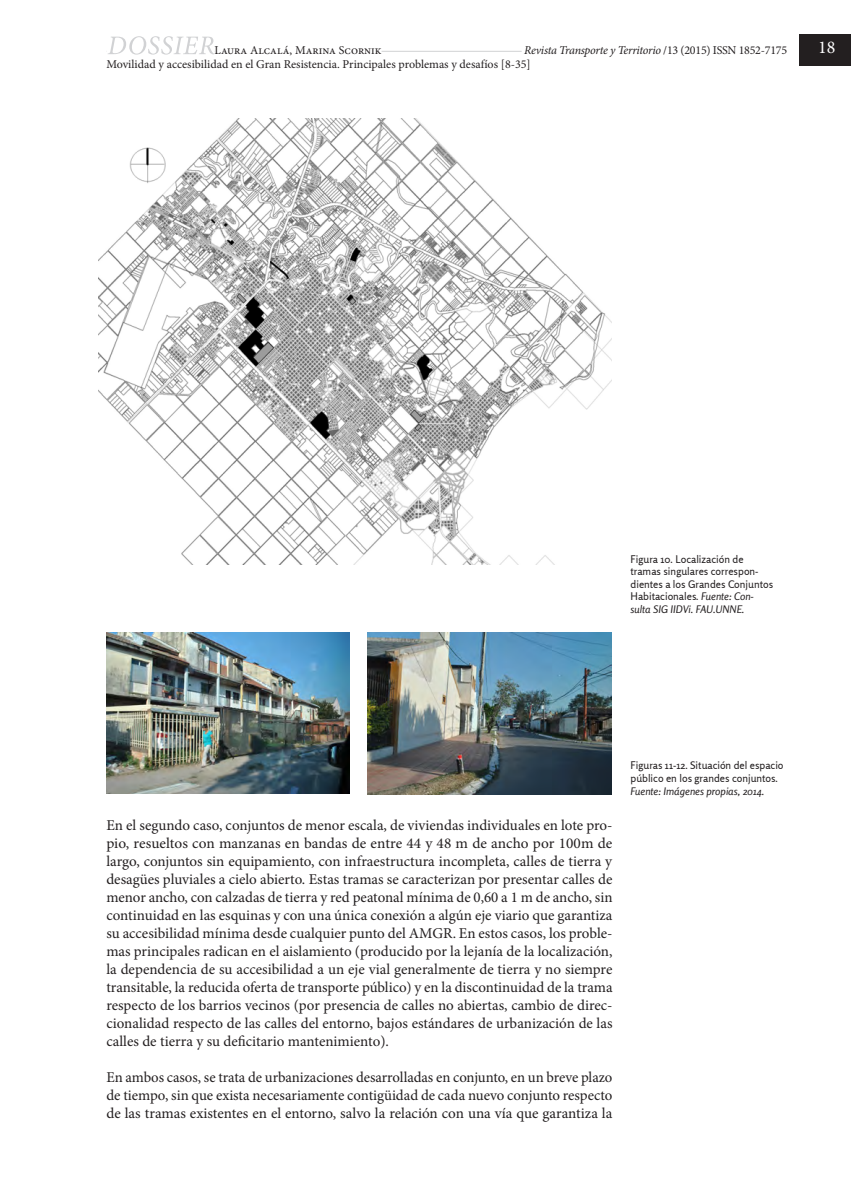
<style>
.page{position:relative;width:851px;height:1191px;background:#fff}
.page>*{position:absolute;margin:0;border:0;box-sizing:border-box;transform-origin:0 0}
.t1{font:18px "Minion Pro";color:#fff}
.Art____Texto_princip{font:15px/18px "Minion Pro";color:#231f20;text-align:justify}
.t2{font:12px "Minion Pro";color:#231f20}
.t3{font:italic 12px "Minion Pro";letter-spacing:-.025em;color:#231f20}
.Nota_al_pie_o_Img{font:10.5px/12.6px "Rosario";color:#231f20}
.s1{font-style:normal}
.s2{font-style:italic}
</style>
<div class="page">
<hr style="left:106px;top:51px;width:546px;height:1px;background:#d1d2d4">
<div style="left:521px;top:43px;width:266px;height:15px;background:#fff"></div>
<div style="left:106px;top:48px;width:108px;height:7px;background:#fff"></div>
<svg style="left:108px;top:36px;width:106px;height:19px"></svg>
<div style="left:799px;top:35px;width:51px;height:31px;background:#231f20"></div>
<div style="left:214px;top:43px;width:167px;height:15px;background:#fff"></div>
<img style="left:99px;top:119px;width:512px;height:445px">
<img style="left:106px;top:632px;width:243px;height:161px">
<img style="left:367px;top:632px;width:244px;height:162px">
<p class="t2" style="left:214px;top:42px;width:169px">Laura Alcalá, Marina Scornik</p>
<p class="t3" style="left:524px;top:41px;width:264px">Revista Transporte y Territorio <span class="s1">/13 (2015) ISSN 1852-7175</span></p>
<p class="t1" style="left:818px;top:36px;width:19px">18</p>
<p class="t2" style="left:106px;top:56px;width:426px">Movilidad y accesibilidad en el Gran Resistencia. Principales problemas y desafíos [8-35]</p>
<p class="Nota_al_pie_o_Img" style="left:630px;top:552px;width:144px">Figura 10. Localización de tramas singulares correspon&shy;dientes a los Grandes Conjuntos<br>Habitacionales. <span class="s2">Fuente: Con&shy;sulta SIG IIDVi. FAU.UNNE.</span></p>
<p class="Art____Texto_princip" style="left:106px;top:816px;width:507px">En el segundo caso, conjuntos de menor escala, de viviendas individuales en lote pro&shy;pio, resueltos con manzanas en bandas de entre 44 y 48 m de ancho por 100m de largo, conjuntos sin equipamiento, con infraestructura incompleta, calles de tierra y desagües pluviales a cielo abierto. Estas tramas se caracterizan por presentar calles de menor ancho, con calzadas de tierra y red peatonal mínima de 0,60 a 1 m de ancho, sin continuidad en las esquinas y con una única conexión a algún eje viario que garantiza su accesibilidad mínima desde cualquier punto del AMGR. En estos casos, los proble&shy;mas principales radican en el aislamiento (producido por la lejanía de la localización, la dependencia de su accesibilidad a un eje vial generalmente de tierra y no siempre transitable, la reducida oferta de transporte público) y en la discontinuidad de la trama respecto de los barrios vecinos (por presencia de calles no abiertas, cambio de direc&shy;cionalidad respecto de las calles del entorno, bajos estándares de urbanización de las calles de tierra y su deficitario mantenimiento).</p>
<p class="Art____Texto_princip" style="left:106px;top:1068px;width:507px">En ambos casos, se trata de urbanizaciones desarrolladas en conjunto, en un breve plazo de tiempo, sin que exista necesariamente contigüidad de cada nuevo conjunto respecto de las tramas existentes en el entorno, salvo la relación con una vía que garantiza la</p>
<p class="Nota_al_pie_o_Img" style="left:630px;top:759px;width:155px">Figuras 11-12. Situación del espacio público en los grandes conjuntos.<br><span class="s2">Fuente: Imágenes propias, 2014.</span></p>
</div>
